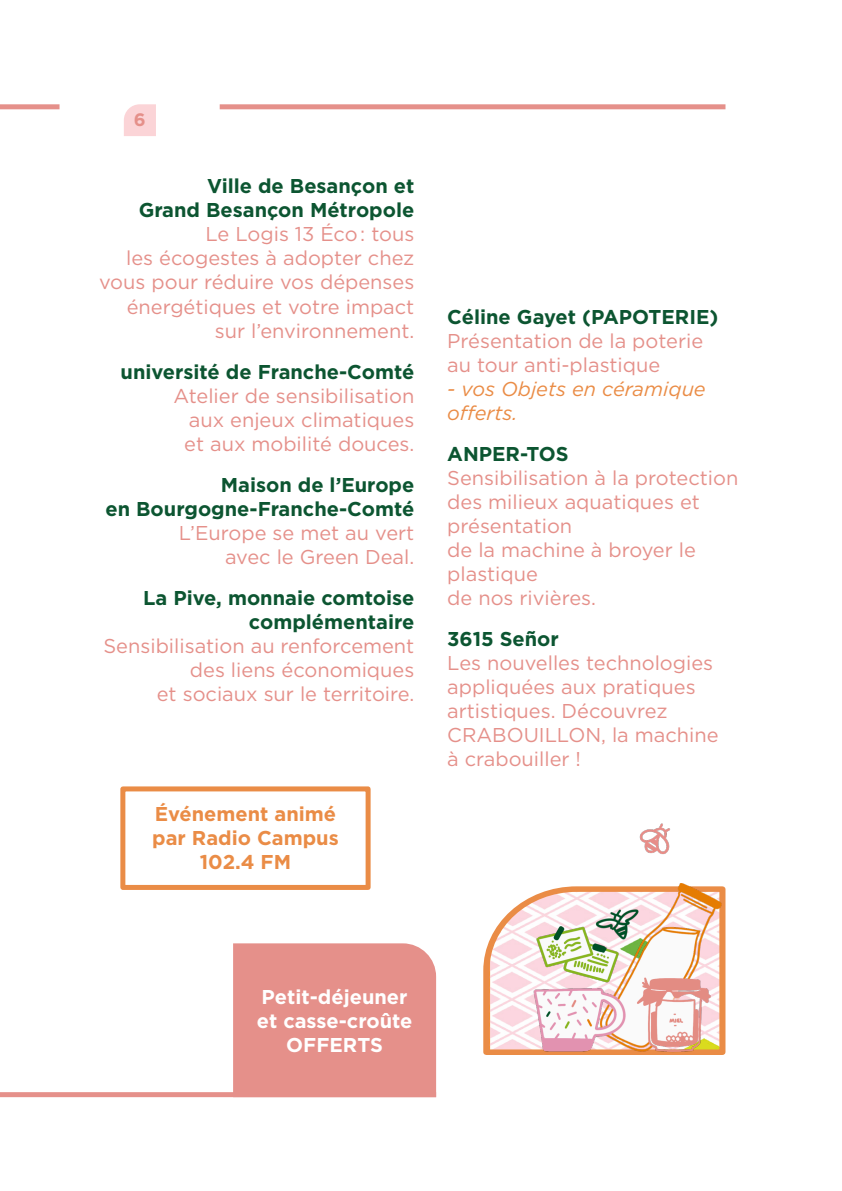
<style>
.page{position:relative;width:842px;height:1191px;background:#fff}
.page>*{position:absolute;margin:0;border:0;box-sizing:border-box;transform-origin:0 0}
.t1{font:20px/24px "Gotham";color:#e5908a}
.t2{font:700 20px/24px "Gotham";color:#0c5531;text-align:right}
.t3{font:700 20px/24px "Gotham";color:#ea8c46;text-align:center}
.t4{font:700 20px/24px "Gotham";color:#fff;text-align:center}
.t5{font:italic 20px/24px "Gotham";color:#ea8c46}
.t6{font:700 18px "Gotham";color:#e5908a}
</style>
<div class="page">
<svg style="left:124px;top:104px;width:32px;height:32px"></svg>
<div style="left:120px;top:786px;width:251px;height:104px;border:5px solid #ea8c46"></div>
<div style="left:233px;top:943px;width:203px;height:149px;background:#e5908a"></div>
<div style="left:0;top:1092px;width:436px;height:5px;background:#e5908a"></div>
<div style="left:0;top:104px;width:60px;height:5px;background:#e5908a"></div>
<div style="left:220px;top:104px;width:505px;height:5px;background:#e5908a"></div>
<img style="left:390px;top:883px;width:336px;height:193px">
<img style="left:639px;top:823px;width:31px;height:31px">
<p class="t6" style="left:134px;top:108px;width:13px">6</p>
<p class="t2" style="left:139px;top:174px;width:277px">Ville de Besançon et<br>Grand Besançon Métropole</p>
<p class="t1" style="left:99px;top:222px;width:317px;text-align:right">Le Logis 13 Éco : tous<br>les écogestes à adopter chez vous pour réduire vos dépenses énergétiques et votre impact sur l’environnement.</p>
<p class="t2" style="left:121px;top:359px;width:295px">université de Franche-Comté</p>
<p class="t1" style="left:184px;top:383px;width:232px;text-align:justify;text-indent:-11px">Atelier de sensibilisation aux enjeux climatiques et aux mobilité douces.</p>
<p class="t2" style="left:105px;top:472px;width:310px">Maison de l’Europe<br>en Bourgogne-Franche-Comté</p>
<p class="t1" style="left:179px;top:520px;width:237px;text-align:right">L’Europe se met au vert avec le Green Deal.</p>
<p class="t2" style="left:143px;top:585px;width:273px">La Pive, monnaie comtoise complémentaire</p>
<p class="t1" style="left:103px;top:633px;width:312px;text-align:right">Sensibilisation au renforcement des liens économiques<br>et sociaux sur le territoire.</p>
<p class="t3" style="left:152px;top:801px;width:188px">Événement animé par Radio Campus<br>102.4 FM</p>
<p class="t2" style="left:447px;top:305px;width:273px">Céline Gayet (PAPOTERIE)</p>
<p class="t1" style="left:447px;top:328px;width:258px">Présentation de la poterie au tour anti-plastique</p>
<p class="t5" style="left:447px;top:376px;width:260px">- vos Objets en céramique offerts.</p>
<p class="t2" style="left:447px;top:442px;width:123px">ANPER-TOS</p>
<p class="t1" style="left:447px;top:465px;width:293px">Sensibilisation à la protection des milieux aquatiques et présentation<br>de la machine à broyer le plastique<br>de nos rivières.</p>
<p class="t2" style="left:447px;top:627px;width:113px">3615 Señor</p>
<p class="t1" style="left:447px;top:650px;width:273px">Les nouvelles technologies appliquées aux pratiques artistiques. Découvrez<br>CRABOUILLON, la machine à crabouiller !</p>
<p class="t4" style="left:257px;top:985px;width:157px">Petit-déjeuner et casse-croûte<br>OFFERTS</p>
</div>
